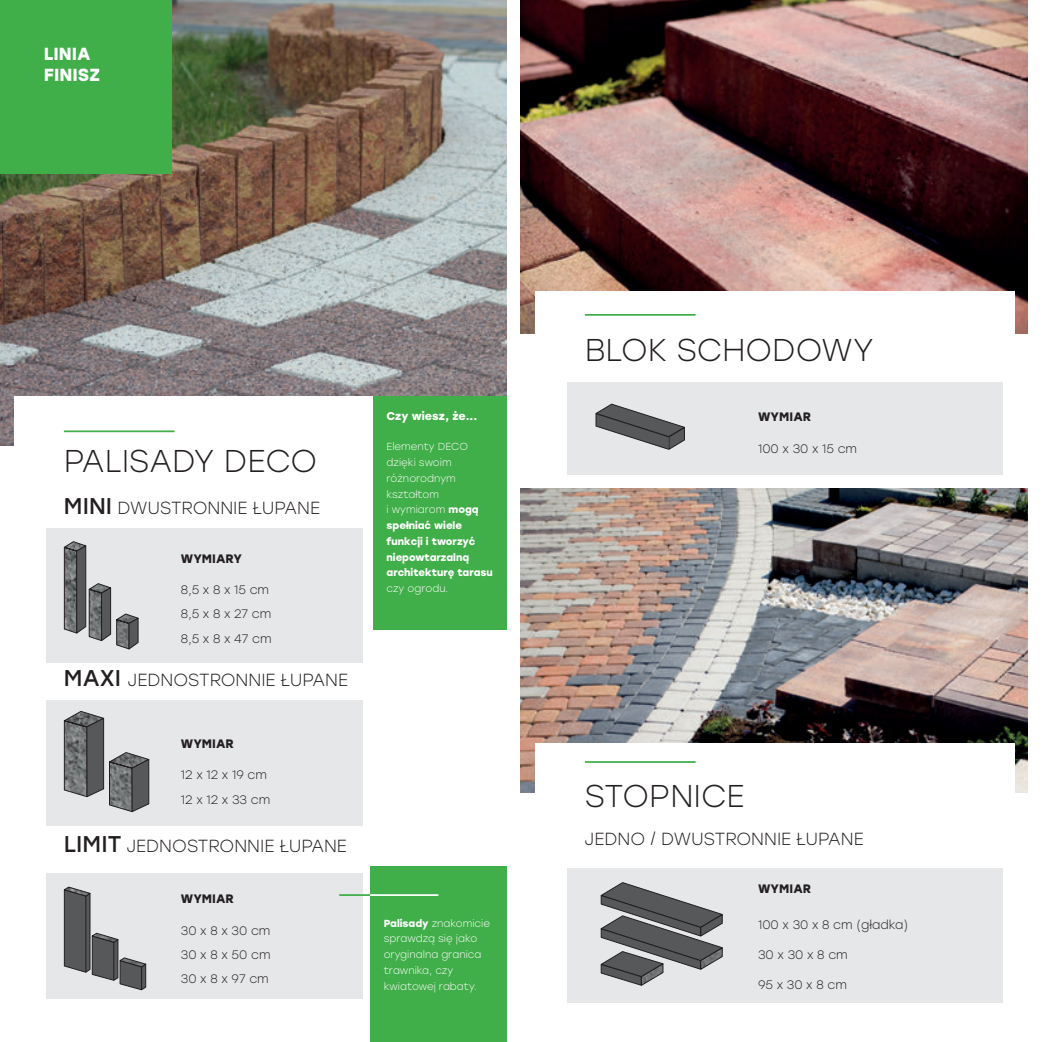
<style>
.page{position:relative;width:1042px;height:1042px;background:#fff}
.page>*{position:absolute;margin:0;border:0;box-sizing:border-box;transform-origin:0 0}
.t1{font:300 31.5px "Stolzl";color:#231f20}
.t2{font:300 17.5px "Stolzl";color:#231f20}
.t3{font:700 17.5px/21px "Stolzl";color:#fff}
.t4{font:300 12.25px/24px "Stolzl";color:#231f20}
.t5{font:700 12.25px "Stolzl";color:#231f20}
.t6{font:700 11.2px "Stolzl";color:#fff}
.t7{font:700 10.15px/15.8px "Stolzl";color:#fff}
.t8{font:300 10.15px/15.8px "Stolzl";color:#fff}
.s1{font-weight:400;font-size:22.75px}
.s2{font-weight:300}
.s3{font-weight:700}
</style>
<div class="page">
<div style="left:46px;top:528px;width:316px;height:134px;background:#e6e7e9"></div>
<div style="left:567px;top:868px;width:435px;height:135px;background:#e6e7e9"></div>
<div style="left:567px;top:382px;width:435px;height:93px;background:#e6e7e9"></div>
<div style="left:46px;top:700px;width:316px;height:125px;background:#e6e7e9"></div>
<div style="left:46px;top:873px;width:316px;height:125px;background:#e6e7e9"></div>
<div style="left:370px;top:867px;width:137px;height:175px;background:#40ae49"></div>
<img style="left:0;top:0;width:507px;height:445px">
<div style="left:14px;top:396px;width:478px;height:80px;background:#fff"></div>
<svg style="left:63px;top:541px;width:76px;height:109px"></svg>
<svg style="left:63px;top:711px;width:87px;height:102px"></svg>
<svg style="left:63px;top:886px;width:84px;height:104px"></svg>
<img style="left:521px;top:489px;width:506px;height:303px">
<img style="left:521px;top:0;width:506px;height:334px">
<svg style="left:600px;top:882px;width:123px;height:104px"></svg>
<div style="left:535px;top:291px;width:479px;height:80px;background:#fff"></div>
<div style="left:535px;top:743px;width:479px;height:79px;background:#fff"></div>
<svg style="left:595px;top:403px;width:90px;height:47px"></svg>
<div style="left:0;top:0;width:172px;height:173px;background:#40ae49"></div>
<hr style="left:64px;top:430px;width:111px;height:2px;background:#40ae49">
<hr style="left:585px;top:314px;width:110px;height:2px;background:#40ae49">
<hr style="left:585px;top:761px;width:110px;height:2px;background:#40ae49">
<hr style="left:339px;top:894px;width:35px;height:2px;background:#40ae49">
<hr style="left:370px;top:894px;width:68px;height:2px;background:#fff">
<div style="left:373px;top:396px;width:134px;height:233px;background:#40ae49"></div>
<h2 class="t3" style="left:44px;top:42px;width:58px">LINIA<br>FINISZ</h2>
<h1 class="t1" style="left:64px;top:439px;width:255px">PALISADY DECO</h1>
<h2 class="t2" style="left:64px;top:495px;width:258px"><span class="s1">MINI</span> DWUSTRONNIE ŁUPANE</h2>
<p class="t5" style="left:181px;top:549px;width:63px">WYMIARY</p>
<p class="t4" style="left:181px;top:578px;width:90px">8,5 x 8 x 15 cm</p>
<p class="t4" style="left:181px;top:602px;width:92px">8,5 x 8 x 27 cm<br>8,5 x 8 x 47 cm</p>
<h2 class="t2" style="left:64px;top:667px;width:286px"><span class="s1">MAXI</span> JEDNOSTRONNIE ŁUPANE</h2>
<p class="t5" style="left:181px;top:734px;width:55px">WYMIAR</p>
<p class="t4" style="left:181px;top:762px;width:88px">12 x 12 x 19 cm</p>
<p class="t4" style="left:181px;top:787px;width:91px">12 x 12 x 33 cm</p>
<h2 class="t2" style="left:64px;top:834px;width:284px"><span class="s1">LIMIT</span> JEDNOSTRONNIE ŁUPANE</h2>
<p class="t5" style="left:181px;top:890px;width:55px">WYMIAR</p>
<p class="t4" style="left:181px;top:918px;width:91px">30 x 8 x 30 cm</p>
<p class="t4" style="left:181px;top:942px;width:91px">30 x 8 x 50 cm<br>30 x 8 x 97 cm</p>
<p class="t6" style="left:386px;top:407px;width:92px">Czy wiesz, że...</p>
<p class="t7" style="left:386px;top:438px;width:108px"><span class="s2">Elementy DECO dzięki swoim różnorodnym kształtom<br>i wymiarom</span> mogą spełniać wiele funkcji i tworzyć niepowtarzalną architekturę tarasu</p>
<p class="t8" style="left:386px;top:580px;width:63px">czy ogrodu.</p>
<p class="t8" style="left:384px;top:915px;width:108px"><span class="s3">Palisady</span> znakomicie sprawdzą się jako oryginalna granica trawnika, czy kwiatowej rabaty.</p>
<h1 class="t1" style="left:585px;top:328px;width:290px">BLOK SCHODOWY</h1>
<p class="t5" style="left:758px;top:408px;width:55px">WYMIAR</p>
<p class="t4" style="left:758px;top:436px;width:100px">100 x 30 x 15 cm</p>
<h1 class="t1" style="left:585px;top:774px;width:161px">STOPNICE</h1>
<h2 class="t2" style="left:585px;top:827px;width:280px">JEDNO / DWUSTRONNIE ŁUPANE</h2>
<p class="t5" style="left:758px;top:880px;width:55px">WYMIAR</p>
<p class="t4" style="left:758px;top:912px;width:152px">100 x 30 x 8 cm (gładka)</p>
<p class="t4" style="left:758px;top:942px;width:91px">30 x 30 x 8 cm</p>
<p class="t4" style="left:758px;top:972px;width:90px">95 x 30 x 8 cm</p>
</div>
